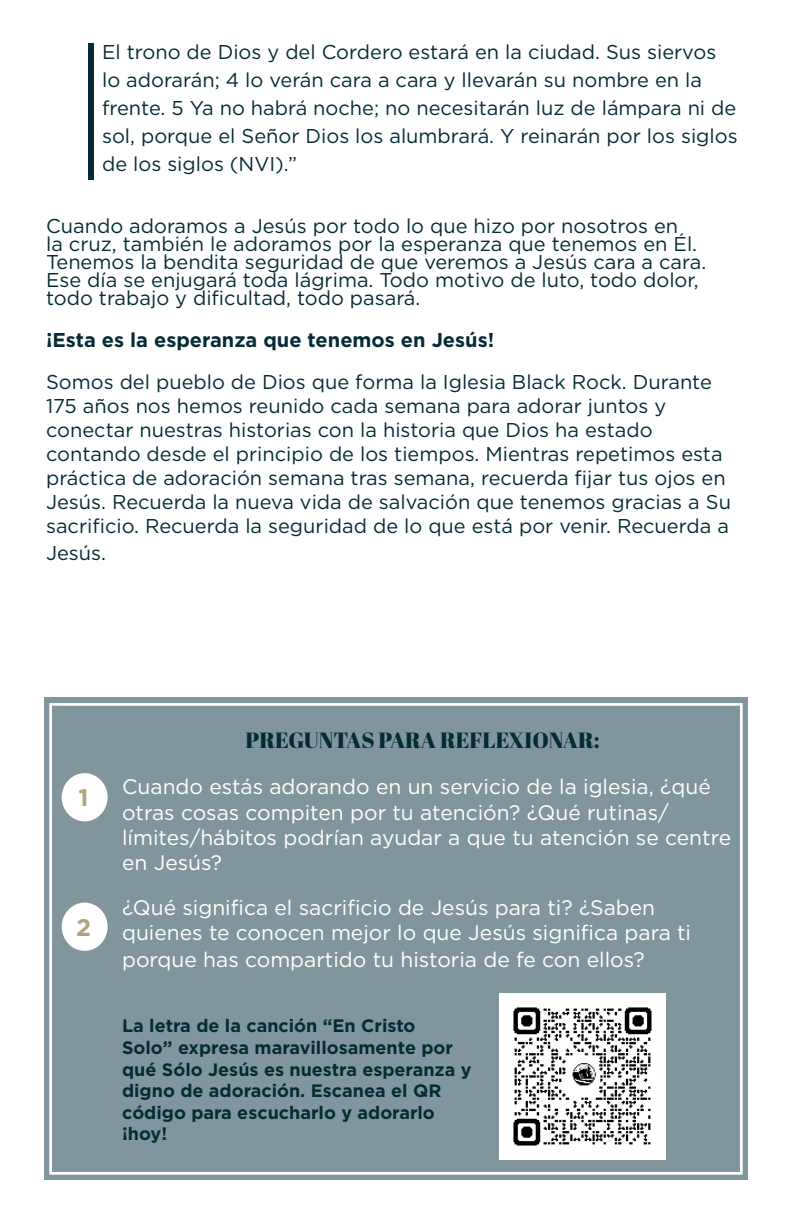
<style>
.page{position:relative;width:792px;height:1224px;background:#fff}
.page>*{position:absolute;margin:0;border:0;box-sizing:border-box;transform-origin:0 0}
.t1{font:700 24px "Gotham";color:#b2a380}
.t2{font:22px "Abril Fatface";color:#052c36}
.t3{font:21px/25.2px "Gotham";color:#fff}
.t4{font:20px/24px "Gotham";color:#052c36}
.t5{font:700 20px "Gotham";color:#052c36}
.t6{font:700 18px/21.6px "Gotham";color:#052c36}
</style>
<div class="page">
<div style="left:44px;top:697px;width:704px;height:483px;background:#81969c"></div>
<div style="left:49px;top:703px;width:694px;height:472px;border:3px solid #fff"></div>
<div style="left:62px;top:773px;width:46px;height:48px;background:#fff;border-radius:50%"></div>
<div style="left:62px;top:903px;width:46px;height:48px;background:#fff;border-radius:50%"></div>
<div style="left:88px;top:43px;width:5px;height:136px;background:#052c36"></div>
<img style="left:499px;top:994px;width:166px;height:166px">
<p class="t4" style="left:102px;top:38px;width:637px;line-height:28px">El trono de Dios y del Cordero estará en la ciudad. Sus siervos lo adorarán; 4 lo verán cara a cara y llevarán su nombre en la frente. 5 Ya no habrá noche; no necesitarán luz de lámpara ni de sol, porque el Señor Dios los alumbrará. Y reinarán por los siglos de los siglos (NVI).”</p>
<p class="t4" style="left:46px;top:217px;width:662px;line-height:18px">Cuando adoramos a Jesús por todo lo que hizo por nosotros en<br>la cruz, también le adoramos por la esperanza que tenemos en Él.<br>Tenemos la bendita seguridad de que veremos a Jesús cara a cara.<br>Ese día se enjugará toda lágrima. Todo motivo de luto, todo dolor, todo trabajo y dificultad, todo pasará.</p>
<p class="t5" style="left:46px;top:331px;width:450px">¡Esta es la esperanza que tenemos en Jesús!</p>
<p class="t4" style="left:46px;top:370px;width:686px">Somos del pueblo de Dios que forma la Iglesia Black Rock. Durante 175 años nos hemos reunido cada semana para adorar juntos y conectar nuestras historias con la historia que Dios ha estado contando desde el principio de los tiempos. Mientras repetimos esta práctica de adoración semana tras semana, recuerda fijar tus ojos en Jesús. Recuerda la nueva vida de salvación que tenemos gracias a Su sacrificio. Recuerda la seguridad de lo que está por venir. Recuerda a</p>
<p class="t4" style="left:46px;top:541px;width:62px">Jesús.</p>
<p class="t1" style="left:79px;top:784px;width:12px">1</p>
<p class="t1" style="left:76px;top:913px;width:16px">2</p>
<p class="t2" style="left:245px;top:728px;width:356px">PREGUNTAS PARA REFLEXIONAR:</p>
<p class="t3" style="left:122px;top:775px;width:611px">Cuando estás adorando en un servicio de la iglesia, ¿qué otras cosas compiten por tu atención? ¿Qué rutinas/ límites/hábitos podrían ayudar a que tu atención se centre en Jesús?</p>
<p class="t3" style="left:122px;top:896px;width:571px;line-height:25.8px">¿Qué significa el sacrificio de Jesús para ti? ¿Saben quienes te conocen mejor lo que Jesús significa para ti porque has compartido tu historia de fe con ellos?</p>
<p class="t6" style="left:122px;top:1015px;width:351px">La letra de la canción “En Cristo<br>Solo” expresa maravillosamente por qué Sólo Jesús es nuestra esperanza y digno de adoración. Escanea el QR código para escucharlo y adorarlo ¡hoy!</p>
</div>
